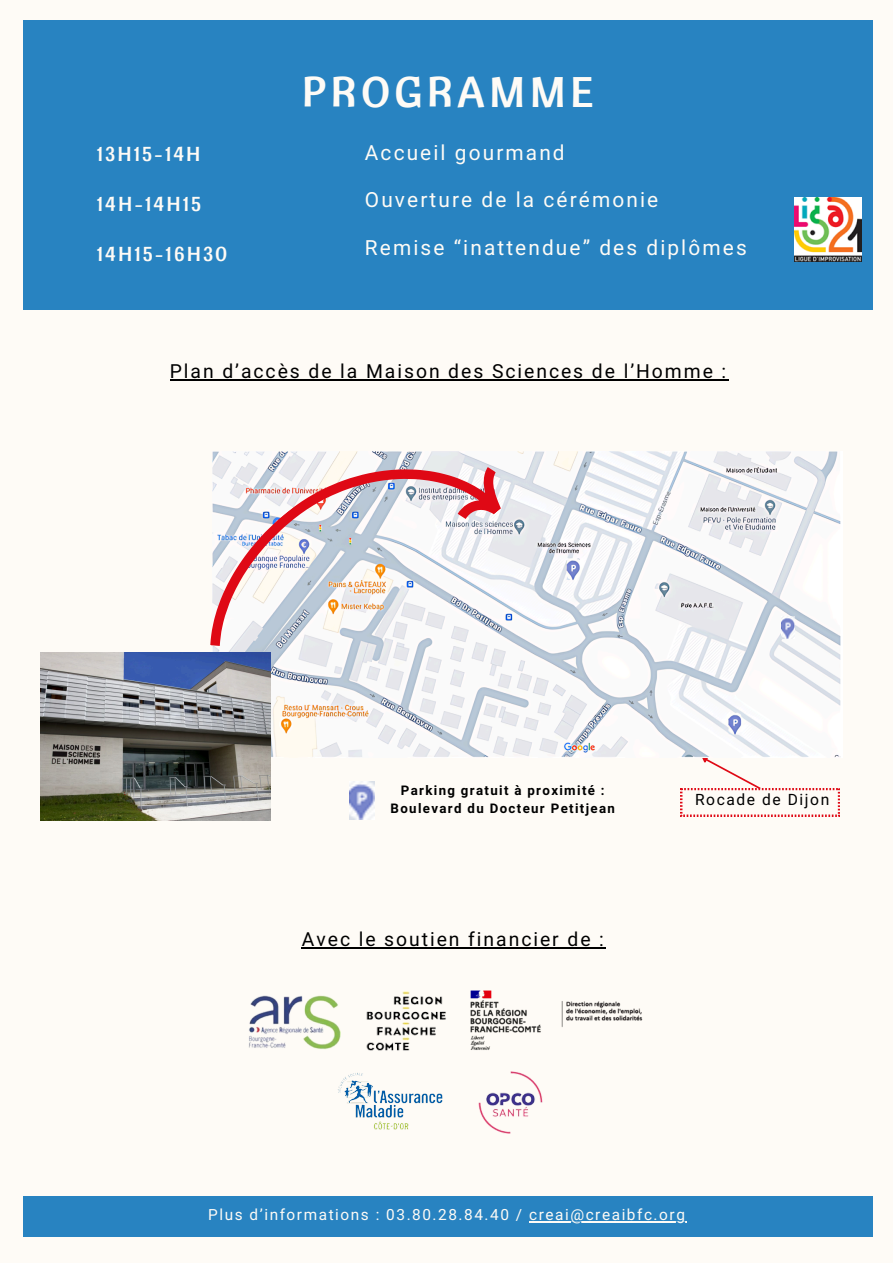
<style>
.page{position:relative;width:893px;height:1263px;background:#fefbf6}
.page>*{position:absolute;margin:0;border:0;box-sizing:border-box;transform-origin:0 0}
.t1{font:42.6px "Cantora One";letter-spacing:.1em;color:#fefbf6}
.t2{font:20.85px "Araboto";letter-spacing:.1em;color:#fefbf6}
.t3{font:20.1px "Cantora One";letter-spacing:.1em;color:#fefbf6}
.t4{font:19.35px "Araboto";letter-spacing:.1em;color:#000}
.t5{font:15.6px "Araboto";letter-spacing:.1em;color:#000}
.t6{font:15.38px "Araboto";letter-spacing:.1em;color:#fefbf6}
.t7{font:700 13.27px/18.6px "Araboto";letter-spacing:.1em;color:#000;text-align:center}
</style>
<div class="page">
<div style="left:23px;top:21px;width:849px;height:289px;background:#2883c1"></div>
<img style="left:470px;top:990px;width:173px;height:60px">
<img style="left:249px;top:995px;width:92px;height:55px">
<img style="left:366px;top:991px;width:80px;height:60px">
<img style="left:478px;top:1071px;width:65px;height:63px">
<img style="left:338px;top:1073px;width:105px;height:57px">
<div style="left:23px;top:1196px;width:849px;height:40px;background:#2883c1"></div>
<svg style="left:681px;top:758px;width:158px;height:58px"></svg>
<img style="left:271px;top:451px;width:570px;height:306px">
<svg style="left:210px;top:451px;width:305px;height:253px"></svg>
<img style="left:40px;top:652px;width:231px;height:168px">
<img style="left:350px;top:781px;width:24px;height:39px">
<img style="left:781px;top:617px;width:14px;height:22px">
<img style="left:795px;top:198px;width:67px;height:63px">
<hr style="left:529px;top:1221px;width:157px;height:2px;background:#fefbf6">
<hr style="left:302px;top:947px;width:304px;height:2px;background:#000">
<hr style="left:170px;top:379px;width:558px;height:2px;background:#000">
<p class="t3" style="left:97px;top:141px;width:105px">13H15-14H</p>
<p class="t3" style="left:97px;top:191px;width:106px">14H-14H15</p>
<p class="t3" style="left:97px;top:241px;width:132px">14H15-16H30</p>
<p class="t1" style="left:302px;top:65px;width:293px">PROGRAMME</p>
<p class="t2" style="left:365px;top:141px;width:201px">Accueil gourmand</p>
<p class="t2" style="left:365px;top:188px;width:295px">Ouverture de la cérémonie</p>
<p class="t2" style="left:365px;top:235px;width:383px">Remise “inattendue” des diplômes</p>
<p class="t4" style="left:170px;top:360px;width:558px">Plan d’accès de la Maison des Sciences de l’Homme :</p>
<h4 class="t7" style="left:390px;top:781px;width:226px">Parking gratuit à proximité :<br>Boulevard du Docteur Petitjean</h4>
<p class="t4" style="left:302px;top:928px;width:303px">Avec le soutien financier de :</p>
<p class="t5" style="left:695px;top:790px;width:136px">Rocade de Dijon</p>
<h4 class="t6" style="left:208px;top:1206px;width:478px">Plus d’informations : 03.80.28.84.40 / creai@creaibfc.org</h4>
</div>
